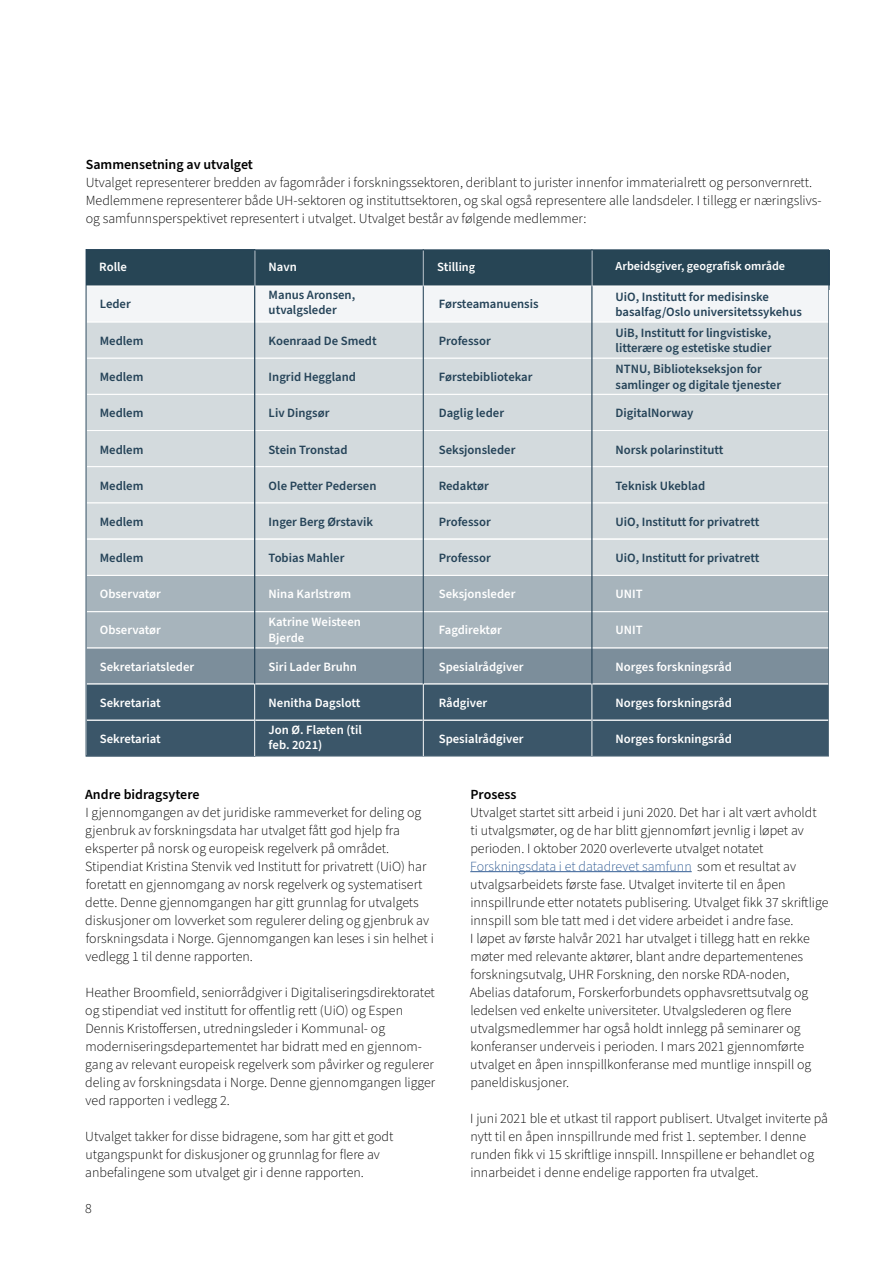
<style>
.page{position:relative;width:893px;height:1263px;background:#fff}
.page>*{position:absolute;margin:0;border:0;box-sizing:border-box;transform-origin:0 0}
.t1{font:300 13.95px/18px "Source Sans Pro";color:#000}
.t2{font:600 13.95px "Source Sans Pro";color:#000}
.t3{font:600 12.75px/15.3px "Source Sans Pro";color:#254358}
.t4{font:600 12.75px/15.3px "Source Sans Pro";color:#fff}
.t5{font:600 12.3px "Source Sans Pro";color:#fff}
.s1{font-size:12.3px}
.s2{color:#325d95}
</style>
<div class="page">
<div style="left:86px;top:251px;width:743px;height:39px;background:#274555"></div>
<hr style="left:470px;top:871px;width:222px;height:1px;background:#325d95">
<div style="left:86px;top:286px;width:743px;height:36px;background:#f3f5f7"></div>
<div style="left:86px;top:648px;width:743px;height:36px;background:#7c8e9b;border:1px solid #fff"></div>
<div style="left:86px;top:322px;width:743px;height:36px;background:#d3dadd;border:1px solid #fff"></div>
<div style="left:86px;top:358px;width:743px;height:37px;background:#d3dadd;border:1px solid #fff"></div>
<div style="left:86px;top:394px;width:743px;height:37px;background:#d3dadd;border:1px solid #fff"></div>
<div style="left:86px;top:430px;width:743px;height:37px;background:#d3dadd;border:1px solid #fff"></div>
<div style="left:86px;top:684px;width:743px;height:36px;background:#3b5669"></div>
<div style="left:86px;top:575px;width:743px;height:37px;background:#a7b4bc"></div>
<div style="left:86px;top:502px;width:743px;height:37px;background:#d3dadd;border:1px solid #fff"></div>
<div style="left:86px;top:466px;width:743px;height:37px;background:#d3dadd;border:1px solid #fff"></div>
<div style="left:86px;top:720px;width:743px;height:37px;background:#3b5669;border:1px solid #fff"></div>
<div style="left:86px;top:611px;width:743px;height:37px;background:#a7b4bc;border:1px solid #fff"></div>
<div style="left:86px;top:539px;width:743px;height:37px;background:#d3dadd;border:1px solid #fff"></div>
<div style="left:86px;top:249px;width:169px;height:507px;border:1px solid #254358"></div>
<div style="left:254px;top:249px;width:169px;height:507px;border:1px solid #254358"></div>
<div style="left:423px;top:249px;width:169px;height:507px;border:1px solid #254358"></div>
<div style="left:592px;top:249px;width:237px;height:507px;border:1px solid #254358"></div>
<hr style="left:254px;top:684px;width:1px;height:72px;background:#fff">
<hr style="left:423px;top:684px;width:1px;height:72px;background:#fff">
<hr style="left:592px;top:684px;width:1px;height:72px;background:#fff">
<hr style="left:255px;top:251px;width:1px;height:35px;background:#fff">
<hr style="left:423px;top:251px;width:1px;height:35px;background:#fff">
<hr style="left:592px;top:251px;width:1px;height:35px;background:#fff">
<p class="t2" style="left:86px;top:155px;width:169px">Sammensetning av utvalget</p>
<p class="t1" style="left:86px;top:173px;width:737px">Utvalget representerer bredden av fagområder i forskningssektoren, deriblant to jurister innenfor immaterialrett og personvernrett.<br>Medlemmene representerer både UH-sektoren og instituttsektoren, og skal også representere alle landsdeler. I tillegg er næringslivs&shy;og samfunnsperspektivet representert i utvalget. Utvalget består av følgende medlemmer:</p>
<p class="t4" style="left:99px;top:259px;width:29px">Rolle</p>
<p class="t4" style="left:269px;top:259px;width:30px">Navn</p>
<p class="t4" style="left:437px;top:259px;width:39px">Still<span class="s1">ing</span></p>
<p class="t5" style="left:616px;top:258px;width:171px">Arbeidsgiver, geografisk område</p>
<p class="t3" style="left:269px;top:287px;width:88px">Manus Aronsen, utvalgsleder</p>
<p class="t3" style="left:616px;top:289px;width:188px">UiO, Institutt for medisinske basalfag/Oslo universitetssykehus</p>
<p class="t3" style="left:616px;top:326px;width:157px">UiB, Institutt for lingvistiske, litterære og estetiske studier</p>
<p class="t3" style="left:616px;top:362px;width:167px">NTNU, Bibliotekseksjon for samlinger og digitale tjenester</p>
<p class="t3" style="left:616px;top:406px;width:79px">DigitalNorway</p>
<p class="t3" style="left:616px;top:442px;width:109px">Norsk polarinstitutt</p>
<p class="t3" style="left:616px;top:478px;width:91px">Teknisk Ukeblad</p>
<p class="t3" style="left:616px;top:514px;width:145px">UiO, Institutt for privatrett</p>
<p class="t3" style="left:616px;top:551px;width:145px">UiO, Institutt for privatrett</p>
<p class="t3" style="left:439px;top:297px;width:101px">Førsteamanuensis</p>
<p class="t3" style="left:439px;top:333px;width:54px">Professor</p>
<p class="t3" style="left:439px;top:370px;width:95px">Førstebibliotekar</p>
<p class="t3" style="left:439px;top:406px;width:67px">Daglig leder</p>
<p class="t3" style="left:439px;top:442px;width:78px">Seksjonsleder</p>
<p class="t3" style="left:439px;top:478px;width:52px">Redaktør</p>
<p class="t3" style="left:439px;top:514px;width:54px">Professor</p>
<p class="t3" style="left:439px;top:551px;width:54px">Professor</p>
<p class="t3" style="left:100px;top:297px;width:33px">Leder</p>
<p class="t3" style="left:100px;top:333px;width:45px">Medlem</p>
<p class="t3" style="left:269px;top:333px;width:110px">Koenraad De Smedt</p>
<p class="t3" style="left:100px;top:370px;width:45px">Medlem</p>
<p class="t3" style="left:269px;top:370px;width:89px">Ingrid Heggland</p>
<p class="t3" style="left:100px;top:406px;width:45px">Medlem</p>
<p class="t3" style="left:269px;top:406px;width:62px">Liv Dingsør</p>
<p class="t3" style="left:100px;top:442px;width:45px">Medlem</p>
<p class="t3" style="left:269px;top:442px;width:80px">Stein Tronstad</p>
<p class="t3" style="left:100px;top:478px;width:45px">Medlem</p>
<p class="t3" style="left:269px;top:478px;width:109px">Ole Petter Pedersen</p>
<p class="t3" style="left:100px;top:514px;width:45px">Medlem</p>
<p class="t3" style="left:269px;top:514px;width:106px">Inger Berg Ørstavik</p>
<p class="t3" style="left:100px;top:551px;width:45px">Medlem</p>
<p class="t3" style="left:269px;top:551px;width:77px">Tobias Mahler</p>
<p class="t4" style="left:100px;top:586px;width:63px">Observatør</p>
<p class="t4" style="left:269px;top:586px;width:84px">Nina Karlstrøm</p>
<p class="t4" style="left:100px;top:623px;width:63px">Observatør</p>
<p class="t4" style="left:269px;top:615px;width:94px">Katrine Weisteen<br>Bjerde</p>
<p class="t4" style="left:100px;top:659px;width:96px">Sekretariatsleder</p>
<p class="t4" style="left:269px;top:659px;width:90px">Siri Lader Bruhn</p>
<p class="t4" style="left:100px;top:695px;width:62px">Sekretariat</p>
<p class="t4" style="left:269px;top:695px;width:93px">Nenitha Dagslott</p>
<p class="t4" style="left:100px;top:732px;width:62px">Sekretariat</p>
<p class="t4" style="left:269px;top:722px;width:95px">Jon Ø. Flæten (til feb. 2021)</p>
<p class="t4" style="left:439px;top:586px;width:78px">Seksjonsleder</p>
<p class="t4" style="left:439px;top:623px;width:65px">Fagdirektør</p>
<p class="t4" style="left:439px;top:659px;width:86px">Spesialrådgiver</p>
<p class="t4" style="left:439px;top:695px;width:50px">Rådgiver</p>
<p class="t4" style="left:439px;top:732px;width:86px">Spesialrådgiver</p>
<p class="t4" style="left:616px;top:586px;width:29px">UNIT</p>
<p class="t4" style="left:616px;top:623px;width:29px">UNIT</p>
<p class="t4" style="left:616px;top:659px;width:118px">Norges forskningsråd</p>
<p class="t4" style="left:616px;top:695px;width:118px">Norges forskningsråd</p>
<p class="t4" style="left:616px;top:732px;width:118px">Norges forskningsråd</p>
<p class="t2" style="left:85px;top:785px;width:116px">Andre bidragsytere</p>
<p class="t1" style="left:85px;top:803px;width:350px">I gjennomgangen av det juridiske rammeverket for deling og gjenbruk av forskningsdata har utvalget fått god hjelp fra eksperter på norsk og europeisk regelverk på området.<br>Stipendiat Kristina Stenvik ved Institutt for privatrett (UiO) har foretatt en gjennomgang av norsk regelverk og systematisert dette. Denne gjennomgangen har gitt grunnlag for utvalgets diskusjoner om lovverket som regulerer deling og gjenbruk av forskningsdata i Norge. Gjennomgangen kan leses i sin helhet i vedlegg 1 til denne rapporten.</p>
<p class="t1" style="left:85px;top:983px;width:352px">Heather Broomfield, seniorrådgiver i Digitaliseringsdirektoratet og stipendiat ved institutt for offentlig rett (UiO) og Espen Dennis Kristoffersen, utredningsleder i Kommunal- og moderniseringsdepartementet har bidratt med en gjennom&shy;gang av relevant europeisk regelverk som påvirker og regulerer deling av forskningsdata i Norge. Denne gjennomgangen ligger ved rapporten i vedlegg 2.</p>
<p class="t1" style="left:85px;top:1127px;width:310px">Utvalget takker for disse bidragene, som har gitt et godt utgangspunkt for diskusjoner og grunnlag for flere av anbefalingene som utvalget gir i denne rapporten.</p>
<p class="t1" style="left:85px;top:1199px;width:8px">8</p>
<p class="t2" style="left:470px;top:785px;width:48px">Prosess</p>
<p class="t1" style="left:470px;top:803px;width:360px">Utvalget startet sitt arbeid i juni 2020. Det har i alt vært avholdt<br>ti utvalgsmøter, og de har blitt gjennomført jevnlig i løpet av perioden. I oktober 2020 overleverte utvalget notatet <span class="s2">Forskningsdata i et datadrevet samfunn</span> som et resultat av utvalgsarbeidets første fase. Utvalget inviterte til en åpen innspillrunde etter notatets publisering. Utvalget fikk 37 skriftlige innspill som ble tatt med i det videre arbeidet i andre fase.<br>I løpet av første halvår 2021 har utvalget i tillegg hatt en rekke møter med relevante aktører, blant andre departementenes forskningsutvalg, UHR Forskning, den norske RDA-noden, Abelias dataforum, Forskerforbundets opphavsrettsutvalg og ledelsen ved enkelte universiteter. Utvalgslederen og flere utvalgsmedlemmer har også holdt innlegg på seminarer og konferanser underveis i perioden. I mars 2021 gjennomførte utvalget en åpen innspillkonferanse med muntlige innspill og paneldiskusjoner.</p>
<p class="t1" style="left:470px;top:1109px;width:359px">I juni 2021 ble et utkast til rapport publisert. Utvalget inviterte på nytt til en åpen innspillrunde med frist 1. september. I denne runden fikk vi 15 skriftlige innspill. Innspillene er behandlet og innarbeidet i denne endelige rapporten fra utvalget.</p>
</div>
